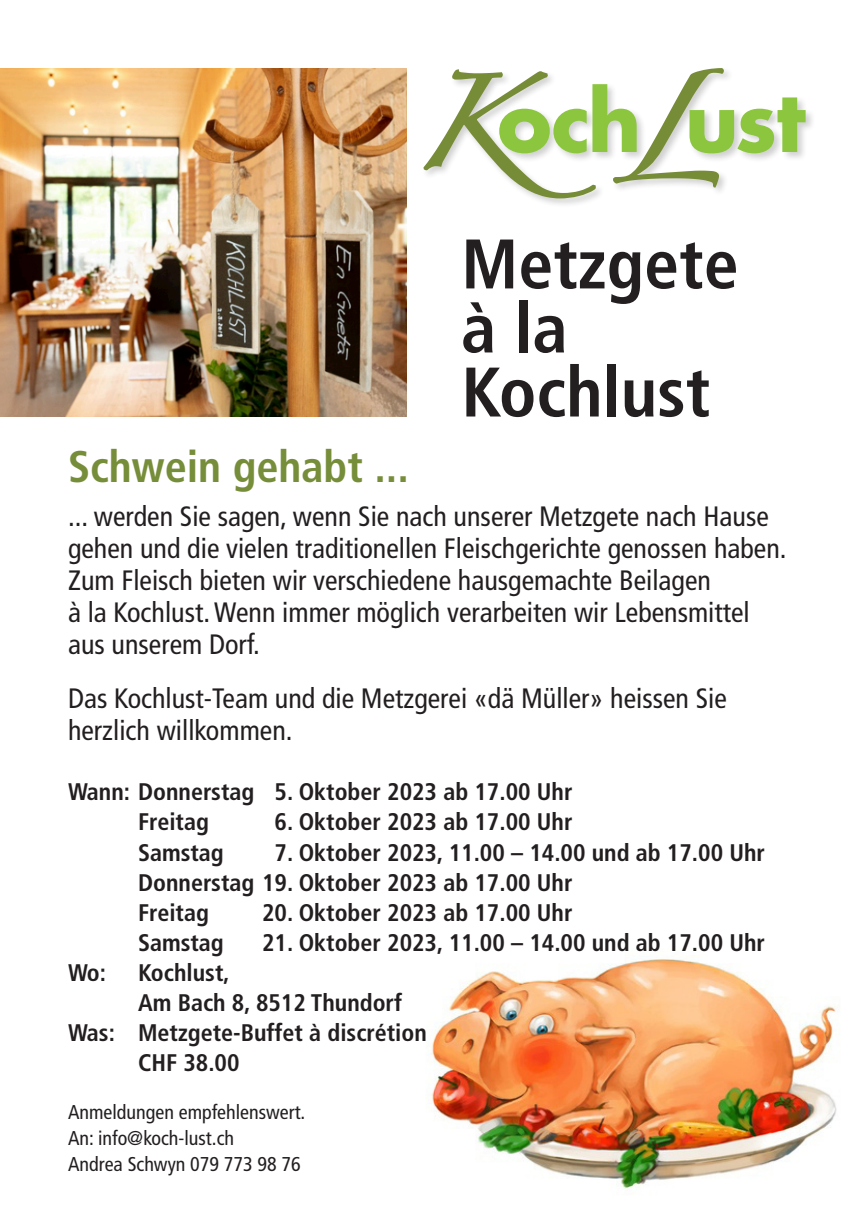
<style>
.page{position:relative;width:862px;height:1214px;background:#fff}
.page>*{position:absolute;margin:0;border:0;box-sizing:border-box;transform-origin:0 0}
.t1{font:700 condensed 70px "Frutiger LT Std";color:#231f20}
.t2{font:700 condensed 44.2px "Frutiger LT Std";color:#768d39}
.t3{font:condensed 28px/32px "Frutiger LT Std";color:#231f20}
.t4{font:700 condensed 24px "Frutiger LT Std";color:#231f20}
.t5{font:condensed 20px "Frutiger LT Std";color:#231f20}
</style>
<div class="page">
<img style="left:430px;top:956px;width:410px;height:237px">
<div style="left:422px;top:66px;width:393px;height:142px;background:#231f20;opacity:.21"></div>
<svg style="left:423px;top:68px;width:382px;height:130px"></svg>
<img style="left:0;top:68px;width:406px;height:348px">
<p class="t1" style="left:461px;top:222px;width:279px">Metzgete</p>
<p class="t1" style="left:461px;top:286px;width:108px">à la</p>
<p class="t1" style="left:461px;top:350px;width:250px">Kochlust</p>
<p class="t2" style="left:68px;top:440px;width:342px">Schwein gehabt ...</p>
<p class="t3" style="left:68px;top:500px;width:720px">... werden Sie sagen, wenn Sie nach unserer Metzgete nach Hause gehen und die vielen traditionellen Fleischgerichte genossen haben.<br>Zum Fleisch bieten wir verschiedene hausgemachte Beilagen</p>
<p class="t3" style="left:68px;top:596px;width:683px">à la Kochlust. Wenn immer möglich verarbeiten wir Lebensmittel</p>
<p class="t3" style="left:68px;top:628px;width:193px">aus unserem Dorf.</p>
<p class="t3" style="left:68px;top:682px;width:660px">Das Kochlust-Team und die Metzgerei «dä Müller» heissen Sie</p>
<p class="t3" style="left:68px;top:714px;width:226px">herzlich willkommen.</p>
<p class="t4" style="left:68px;top:777px;width:506px">Wann: Donnerstag 5. Oktober 2023 ab 17.00 Uhr</p>
<p class="t4" style="left:138px;top:807px;width:72px">Freitag</p>
<p class="t4" style="left:275px;top:807px;width:299px">6. Oktober 2023 ab 17.00 Uhr</p>
<p class="t4" style="left:138px;top:837px;width:87px">Samstag</p>
<p class="t4" style="left:275px;top:837px;width:492px">7. Oktober 2023, 11.00 – 14.00 und ab 17.00 Uhr</p>
<p class="t4" style="left:138px;top:867px;width:436px">Donnerstag 19. Oktober 2023 ab 17.00 Uhr</p>
<p class="t4" style="left:138px;top:897px;width:72px">Freitag</p>
<p class="t4" style="left:262px;top:897px;width:312px">20. Oktober 2023 ab 17.00 Uhr</p>
<p class="t4" style="left:138px;top:927px;width:87px">Samstag</p>
<p class="t4" style="left:262px;top:927px;width:504px">21. Oktober 2023, 11.00 – 14.00 und ab 17.00 Uhr</p>
<p class="t4" style="left:68px;top:957px;width:40px">Wo:</p>
<p class="t4" style="left:138px;top:957px;width:93px">Kochlust,</p>
<p class="t4" style="left:138px;top:987px;width:265px">Am Bach 8, 8512 Thundorf</p>
<p class="t4" style="left:68px;top:1017px;width:360px">Was: Metzgete-Buffet à discrétion</p>
<p class="t4" style="left:138px;top:1047px;width:103px">CHF 38.00</p>
<p class="t5" style="left:68px;top:1099px;width:239px">Anmeldungen empfehlenswert.</p>
<p class="t5" style="left:68px;top:1125px;width:167px">An: info@koch-lust.ch</p>
<p class="t5" style="left:68px;top:1151px;width:234px">Andrea Schwyn 079 773 98 76</p>
</div>
